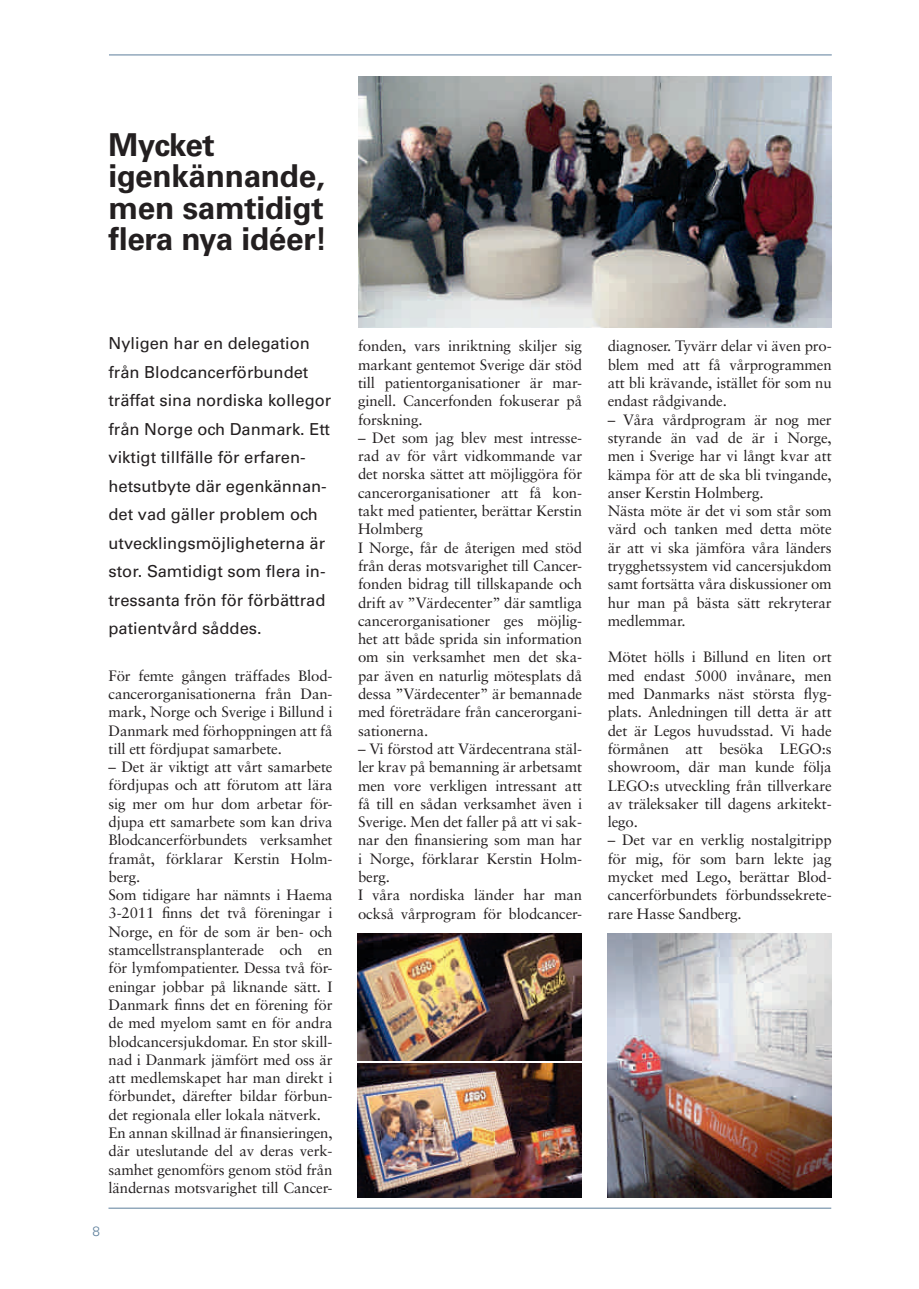
<style>
.page{position:relative;width:919px;height:1289px;background:#fff}
.page>*{position:absolute;margin:0;border:0;box-sizing:border-box;transform-origin:0 0}
.t1{font:700 31.5px/31.5px "Univers";letter-spacing:-.01em;color:#231f20}
.t2{font:16.5px/28.5px "Univers";color:#231f20}
.t3{font:15px/18.3px "Sabon";letter-spacing:-.01em;color:#231f20;text-align:justify}
.t4{font:300 13.5px "Univers";color:#5c7e9b}
</style>
<div class="page">
<hr style="left:108px;top:1207px;width:723px;height:1px;background:#5c7e9b">
<hr style="left:109px;top:55px;width:722px;height:1px;background:#5c7e9b">
<img style="left:358px;top:933px;width:224px;height:127px">
<img style="left:358px;top:1063px;width:224px;height:134px">
<img style="left:358px;top:77px;width:473px;height:250px">
<img style="left:607px;top:933px;width:224px;height:264px">
<h1 class="t1" style="left:108px;top:129px;width:220px">Mycket igenkännande, men samtidigt flera nya idéer!</h1>
<p class="t2" style="left:108px;top:329px;width:224px">Nyligen har en delegation från Blodcancerförbundet träffat sina nordiska kollegor från Norge och Danmark. Ett viktigt tillfälle för erfaren&shy;hetsutbyte där egenkännan&shy;det vad gäller problem och utvecklingsmöjligheterna är stor. Samtidigt som flera in&shy;tressanta frön för förbättrad patientvård såddes.</p>
<p class="t3" style="left:108px;top:666px;width:225px">För femte gången träffades Blod&shy;cancerorganisationerna från Dan&shy;mark, Norge och Sverige i Billund i Danmark med förhoppningen att få till ett fördjupat samarbete.</p>
<p class="t3" style="left:108px;top:757px;width:225px;text-align:left">– Det är viktigt att vårt samarbete fördjupas och att förutom att lära sig mer om hur dom arbetar för&shy;djupa ett samarbete som kan driva<br>Blodcancerförbundets verksamhet framåt, förklarar Kerstin Holm&shy;berg.<br>Som tidigare har nämnts i Haema<br>3-2011 finns det två föreningar i<br>Norge, en för de som är ben- och stamcellstransplanterade och en för lymfompatienter. Dessa två för&shy;eningar jobbar på liknande sätt. I<br>Danmark finns det en förening för de med myelom samt en för andra blodcancersjukdomar. En stor skill&shy;nad i Danmark jämfört med oss är att medlemskapet har man direkt i förbundet, därefter bildar förbun&shy;det regionala eller lokala nätverk.<br>En annan skillnad är finansieringen, där uteslutande del av deras verk&shy;samhet genomförs genom stöd från ländernas motsvarighet till Cancer-</p>
<p class="t4" style="left:92px;top:1222px;width:9px">8</p>
<p class="t3" style="left:358px;top:337px;width:225px">fonden, vars inriktning skiljer sig markant gentemot Sverige där stöd till patientorganisationer är mar&shy;ginell. Cancerfonden fokuserar på forskning.</p>
<p class="t3" style="left:358px;top:428px;width:225px;text-align:left">– Det som jag blev mest intresse&shy;rad av för vårt vidkommande var det norska sättet att möjliggöra för cancerorganisationer att få kon&shy;takt med patienter, berättar Kerstin<br>Holmberg<br>I Norge, får de återigen med stöd från deras motsvarighet till Cancer&shy;fonden bidrag till tillskapande och drift av ”Värdecenter” där samtliga cancerorganisationer ges möjlig&shy;het att både sprida sin information om sin verksamhet men det ska&shy;par även en naturlig mötesplats då dessa ”Värdecenter” är bemannade med företrädare från cancerorgani&shy;sationerna.</p>
<p class="t3" style="left:358px;top:739px;width:225px;text-align:left">– Vi förstod att Värdecentrana stäl&shy;ler krav på bemanning är arbetsamt men vore verkligen intressant att få till en sådan verksamhet även i<br>Sverige. Men det faller på att vi sak&shy;nar den finansiering som man har i Norge, förklarar Kerstin Holm&shy;berg.<br>I våra nordiska länder har man också vårprogram för blodcancer-</p>
<p class="t3" style="left:607px;top:337px;width:225px">diagnoser. Tyvärr delar vi även pro&shy;blem med att få vårprogrammen att bli krävande, istället för som nu endast rådgivande.</p>
<p class="t3" style="left:607px;top:410px;width:225px;text-align:left">– Våra vårdprogram är nog mer styrande än vad de är i Norge, men i Sverige har vi långt kvar att kämpa för att de ska bli tvingande, anser Kerstin Holmberg.<br>Nästa möte är det vi som står som värd och tanken med detta möte är att vi ska jämföra våra länders trygghetssystem vid cancersjukdom samt fortsätta våra diskussioner om hur man på bästa sätt rekryterar medlemmar.</p>
<p class="t3" style="left:607px;top:648px;width:225px">Mötet hölls i Billund en liten ort med endast 5000 invånare, men med Danmarks näst största flyg&shy;plats. Anledningen till detta är att det är Legos huvudsstad. Vi hade förmånen att besöka LEGO:s showroom, där man kunde följa LEGO:s utveckling från tillverkare av träleksaker till dagens arkitekt&shy;lego.</p>
<p class="t3" style="left:607px;top:830px;width:225px">– Det var en verklig nostalgitripp för mig, för som barn lekte jag mycket med Lego, berättar Blod&shy;cancerförbundets förbundssekrete&shy;rare Hasse Sandberg.</p>
</div>
